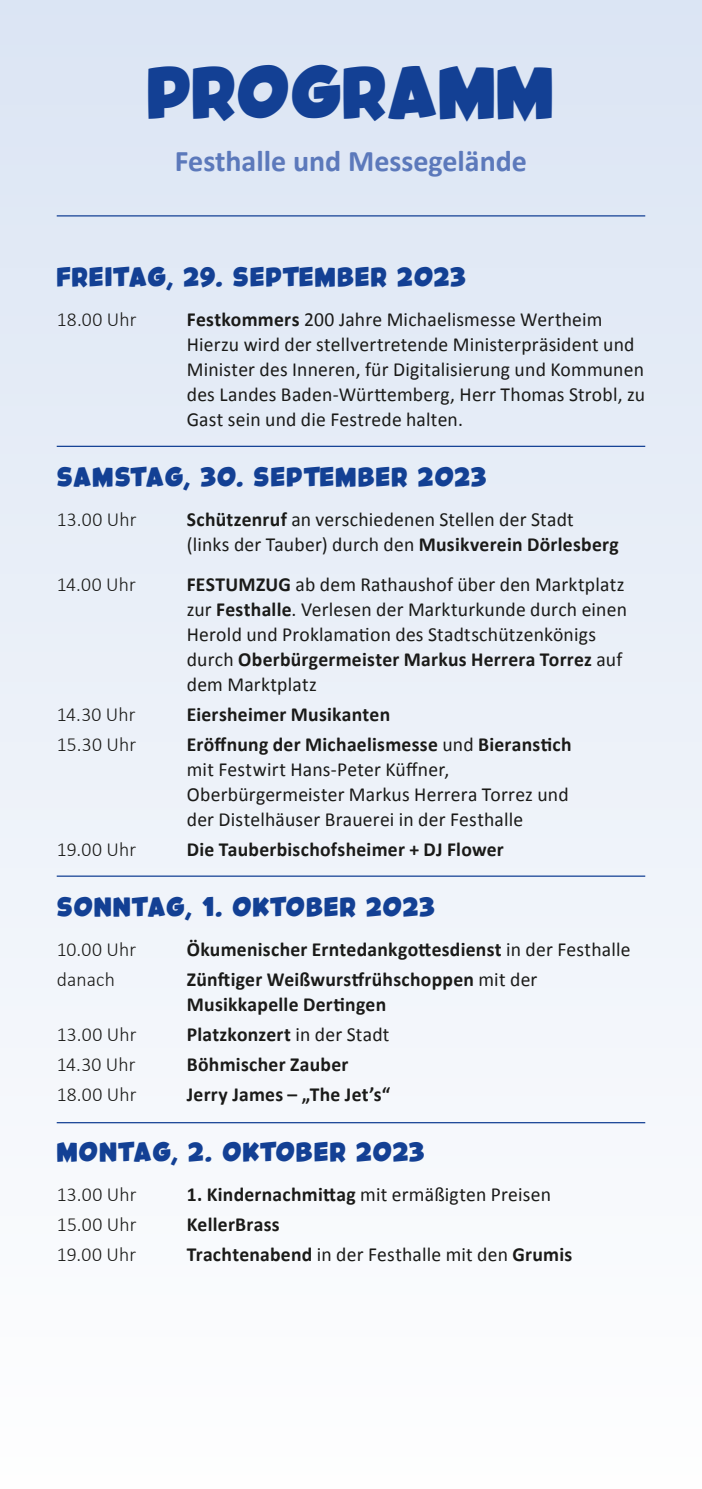
<style>
.page{position:relative;width:702px;height:1489px;background:#fff}
.page>*{position:absolute;margin:0;border:0;box-sizing:border-box;transform-origin:0 0}
.t1{font:47.5px "Kids Magazine";letter-spacing:-.02em;color:#134094}
.t2{font:700 30px "Calibri";color:#5c79bb}
.t3{font:20px/25px "Calibri";letter-spacing:.01em;color:#1a1a18}
.t4{font:700 20px/25px "Calibri";letter-spacing:.015em;color:#1a1a18}
.t5{font:300 20px "Calibri";letter-spacing:.005em;color:#1a1a18}
.t6{font:17.5px "Kids Magazine";letter-spacing:.03em;color:#134094}
.s1{font-weight:700}
.s2{font-weight:400}
</style>
<div class="page">
<div style="left:0;top:0;width:702px;height:1488px;background:linear-gradient(to bottom,#dbe4f3,#fefefe)"></div>
<hr style="left:57px;top:215px;width:588px;height:1px;background:#134094">
<hr style="left:57px;top:445px;width:588px;height:2px;background:#134094">
<hr style="left:57px;top:875px;width:588px;height:1px;background:#134094">
<hr style="left:57px;top:1121px;width:588px;height:2px;background:#134094">
<h1 class="t1" style="left:147px;top:73px;width:410px">PROGRAMM</h1>
<h2 class="t2" style="left:175px;top:140px;width:353px">Festhalle und Messegelände</h2>
<p class="t6" style="left:57px;top:270px;width:411px">FREITAG, 29. SEPTEMBER 2023</p>
<p class="t5" style="left:57px;top:307px;width:81px">18.00 Uhr</p>
<p class="t3" style="left:187px;top:306px;width:459px"><span class="s1">Festkommers</span> 200 Jahre Michaelismesse Wertheim Hierzu wird der stellvertretende Ministerpräsident und Minister des Inneren, für Digitalisierung und Kommunen des Landes Baden-Württemberg, Herr Thomas Strobl, zu Gast sein und die Festrede halten.</p>
<p class="t6" style="left:57px;top:470px;width:432px">SAMSTAG, 30. SEPTEMBER 2023</p>
<p class="t5" style="left:57px;top:507px;width:81px">13.00 Uhr</p>
<p class="t3" style="left:187px;top:506px;width:433px"><span class="s1">Schützenruf</span> an verschiedenen Stellen der Stadt (links der Tauber) durch den <span class="s1">Musikverein Dörlesberg</span></p>
<p class="t5" style="left:57px;top:572px;width:81px">14.00 Uhr</p>
<p class="t3" style="left:187px;top:571px;width:442px"><span class="s1">FESTUMZUG</span> ab dem Rathaushof über den Marktplatz zur <span class="s1">Festhalle</span>. Verlesen der Markturkunde durch einen Herold und Proklamation des Stadtschützenkönigs durch <span class="s1">Oberbürgermeister Markus Herrera Torrez</span> auf dem Marktplatz</p>
<p class="t5" style="left:57px;top:702px;width:80px">14.30 Uhr</p>
<p class="t4" style="left:187px;top:701px;width:205px">Eiersheimer Musikanten</p>
<p class="t5" style="left:57px;top:732px;width:81px">15.30 Uhr</p>
<p class="t3" style="left:187px;top:731px;width:386px"><span class="s1">Eröffnung der Michaelismesse</span> und <span class="s1">Bieranstich </span>mit Festwirt Hans-Peter Küffner, Oberbürgermeister Markus Herrera Torrez und der Distelhäuser Brauerei in der Festhalle</p>
<p class="t5" style="left:57px;top:837px;width:81px">19.00 Uhr</p>
<p class="t4" style="left:187px;top:836px;width:318px">Die Tauberbischofsheimer + DJ Flower</p>
<p class="t6" style="left:57px;top:899px;width:380px">SONNTAG, 1. OKTOBER 2023</p>
<p class="t5" style="left:57px;top:936px;width:81px">10.00 Uhr</p>
<p class="t4" style="left:187px;top:936px;width:445px">Ökumenischer Erntedankgottesdienst <span class="s2">in der Festhalle</span></p>
<p class="t5" style="left:57px;top:966px;width:60px">danach</p>
<p class="t4" style="left:187px;top:966px;width:352px">Zünftiger Weißwurstfrühschoppen <span class="s2">mit der<br></span>Musikkapelle Dertingen</p>
<p class="t5" style="left:57px;top:1021px;width:81px">13.00 Uhr</p>
<p class="t4" style="left:187px;top:1021px;width:204px">Platzkonzert <span class="s2">in der Stadt</span></p>
<p class="t5" style="left:57px;top:1051px;width:80px">14.30 Uhr</p>
<p class="t4" style="left:187px;top:1051px;width:163px">Böhmischer Zauber</p>
<p class="t5" style="left:57px;top:1081px;width:81px">18.00 Uhr</p>
<p class="t4" style="left:187px;top:1081px;width:205px">Jerry James – „The Jetʼs“</p>
<p class="t6" style="left:57px;top:1144px;width:370px">MONTAG, 2. OKTOBER 2023</p>
<p class="t5" style="left:57px;top:1181px;width:81px">13.00 Uhr</p>
<p class="t3" style="left:187px;top:1181px;width:366px"><span class="s1">1. Kindernachmittag</span> mit ermäßigten Preisen</p>
<p class="t5" style="left:57px;top:1211px;width:81px">15.00 Uhr</p>
<p class="t4" style="left:187px;top:1210px;width:94px">KellerBrass</p>
<p class="t5" style="left:57px;top:1241px;width:81px">19.00 Uhr</p>
<p class="t3" style="left:187px;top:1240px;width:387px"><span class="s1">Trachtenabend</span> in der Festhalle mit den <span class="s1">Grumis</span></p>
</div>
